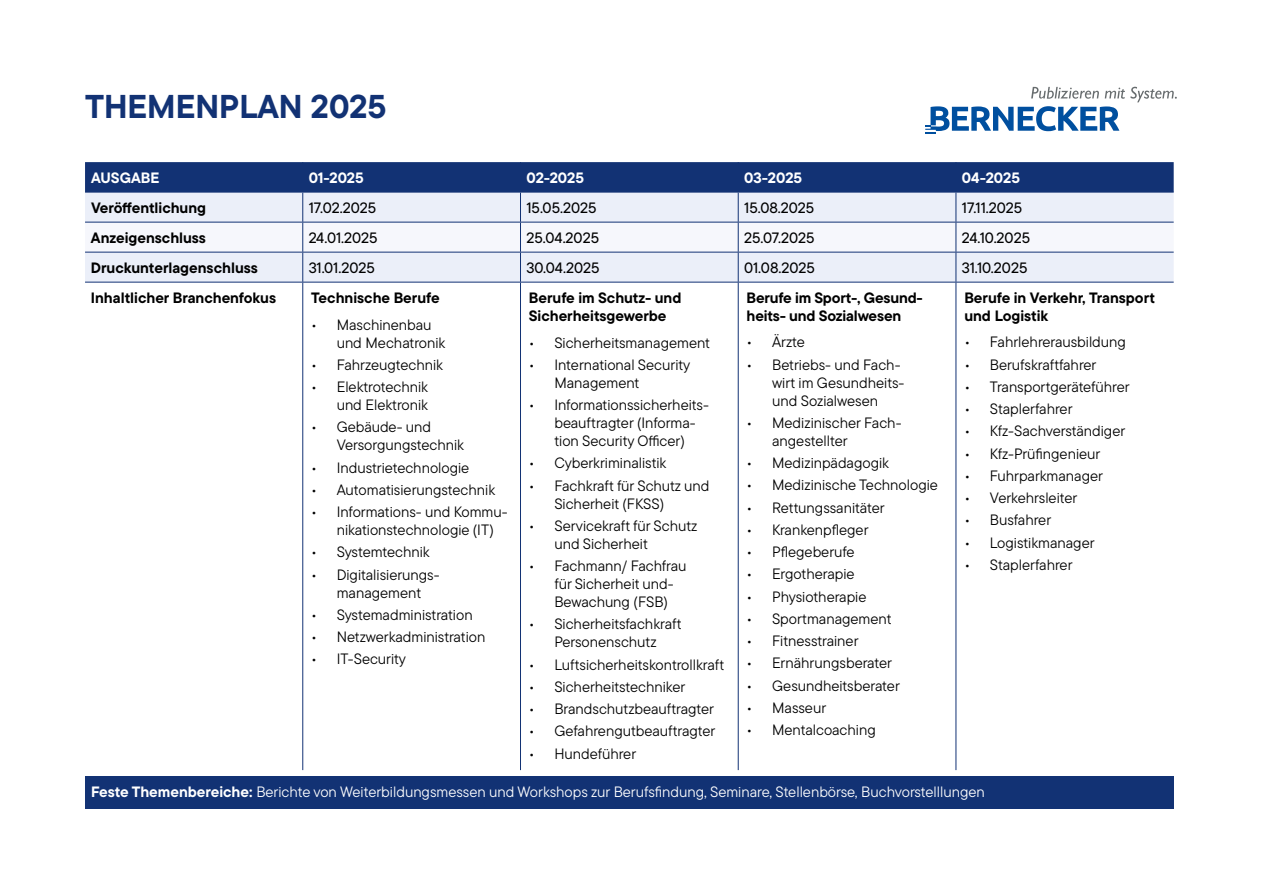
<style>
.page{position:relative;width:1263px;height:893px;background:#fff}
.page>*{position:absolute;margin:0;border:0;box-sizing:border-box;transform-origin:0 0}
.t1{font:700 33px "TT Commons Pro";color:#123274}
.t2{font:15px/18px "TT Commons Pro";color:#000}
.t3{font:700 15px/18px "TT Commons Pro";color:#000}
.t4{font:500 15px "TT Commons Pro";color:#000}
.t5{font:15px "TT Commons Pro";color:#fff}
.t6{font:700 15px "TT Commons Pro";color:#fff}
.s1{font-weight:700}
</style>
<div class="page">
<div style="left:85px;top:162px;width:1089px;height:30px;background:#123274"></div>
<div style="left:85px;top:193px;width:1089px;height:89px;background:#ebeff9"></div>
<div style="left:85px;top:223px;width:1089px;height:29px;background:#f6f7fc"></div>
<hr style="left:302px;top:162px;width:1px;height:30px;background:#123274">
<hr style="left:520px;top:162px;width:1px;height:30px;background:#123274">
<hr style="left:738px;top:162px;width:1px;height:30px;background:#123274">
<hr style="left:955px;top:162px;width:1px;height:30px;background:#123274">
<hr style="left:85px;top:192px;width:218px;height:1px;background:#123274">
<hr style="left:303px;top:192px;width:217px;height:1px;background:#123274">
<hr style="left:302px;top:192px;width:1px;height:30px;background:#123274">
<hr style="left:520px;top:192px;width:218px;height:1px;background:#123274">
<hr style="left:520px;top:192px;width:1px;height:30px;background:#123274">
<hr style="left:738px;top:192px;width:218px;height:1px;background:#123274">
<hr style="left:738px;top:192px;width:1px;height:30px;background:#123274">
<hr style="left:956px;top:192px;width:218px;height:1px;background:#123274">
<hr style="left:955px;top:192px;width:1px;height:30px;background:#123274">
<hr style="left:85px;top:222px;width:218px;height:1px;background:#123274">
<hr style="left:303px;top:222px;width:217px;height:1px;background:#123274">
<hr style="left:302px;top:222px;width:1px;height:30px;background:#123274">
<hr style="left:520px;top:222px;width:218px;height:1px;background:#123274">
<hr style="left:520px;top:222px;width:1px;height:30px;background:#123274">
<hr style="left:738px;top:222px;width:218px;height:1px;background:#123274">
<hr style="left:738px;top:222px;width:1px;height:30px;background:#123274">
<hr style="left:956px;top:222px;width:218px;height:1px;background:#123274">
<hr style="left:955px;top:222px;width:1px;height:30px;background:#123274">
<hr style="left:85px;top:252px;width:218px;height:1px;background:#123274">
<hr style="left:303px;top:252px;width:217px;height:1px;background:#123274">
<hr style="left:302px;top:252px;width:1px;height:30px;background:#123274">
<hr style="left:520px;top:252px;width:218px;height:1px;background:#123274">
<hr style="left:520px;top:252px;width:1px;height:30px;background:#123274">
<hr style="left:738px;top:252px;width:218px;height:1px;background:#123274">
<hr style="left:738px;top:252px;width:1px;height:30px;background:#123274">
<hr style="left:956px;top:252px;width:218px;height:1px;background:#123274">
<hr style="left:955px;top:252px;width:1px;height:30px;background:#123274">
<hr style="left:85px;top:282px;width:218px;height:1px;background:#123274">
<hr style="left:303px;top:282px;width:217px;height:1px;background:#123274">
<hr style="left:302px;top:282px;width:1px;height:488px;background:#123274">
<hr style="left:520px;top:282px;width:218px;height:1px;background:#123274">
<hr style="left:520px;top:282px;width:1px;height:488px;background:#123274">
<hr style="left:738px;top:282px;width:218px;height:1px;background:#123274">
<hr style="left:738px;top:282px;width:1px;height:488px;background:#123274">
<hr style="left:956px;top:282px;width:218px;height:1px;background:#123274">
<hr style="left:955px;top:282px;width:1px;height:488px;background:#123274">
<div style="left:85px;top:776px;width:1089px;height:33px;background:#123274"></div>
<svg style="left:925px;top:87px;width:252px;height:46px"></svg>
<h1 class="t1" style="left:85px;top:81px;width:303px">THEMENPLAN 2025</h1>
<p class="t6" style="left:91px;top:166px;width:70px">AUSGABE</p>
<p class="t6" style="left:309px;top:166px;width:57px">01-2025</p>
<p class="t6" style="left:526px;top:166px;width:59px">02-2025</p>
<p class="t6" style="left:744px;top:166px;width:59px">03-2025</p>
<p class="t6" style="left:962px;top:166px;width:60px">04-2025</p>
<p class="t3" style="left:91px;top:199px;width:117px">Veröffentlichung</p>
<p class="t4" style="left:309px;top:197px;width:69px">17.02.2025</p>
<p class="t4" style="left:526px;top:197px;width:72px">15.05.2025</p>
<p class="t4" style="left:744px;top:197px;width:72px">15.08.2025</p>
<p class="t4" style="left:962px;top:197px;width:62px">17.11.2025</p>
<p class="t3" style="left:91px;top:229px;width:116px">Anzeigenschluss</p>
<p class="t4" style="left:309px;top:227px;width:70px">24.01.2025</p>
<p class="t4" style="left:526px;top:227px;width:74px">25.04.2025</p>
<p class="t4" style="left:744px;top:227px;width:72px">25.07.2025</p>
<p class="t4" style="left:962px;top:227px;width:70px">24.10.2025</p>
<p class="t3" style="left:91px;top:259px;width:168px">Druckunterlagenschluss</p>
<p class="t4" style="left:309px;top:257px;width:68px">31.01.2025</p>
<p class="t4" style="left:526px;top:257px;width:75px">30.04.2025</p>
<p class="t4" style="left:744px;top:257px;width:72px">01.08.2025</p>
<p class="t4" style="left:962px;top:257px;width:67px">31.10.2025</p>
<p class="t3" style="left:91px;top:289px;width:187px">Inhaltlicher Branchenfokus</p>
<p class="t3" style="left:311px;top:289px;width:130px">Technische Berufe</p>
<p class="t2" style="left:337px;top:315px;width:110px;text-indent:-26px">• Maschinenbau und Mechatronik</p>
<p class="t2" style="left:311px;top:356px;width:133px">• Fahrzeugtechnik</p>
<p class="t2" style="left:311px;top:378px;width:118px;text-align:right">• Elektrotechnik und Elektronik</p>
<p class="t2" style="left:337px;top:418px;width:129px;text-indent:-26px">• Gebäude- und<br>Versorgungstechnik</p>
<p class="t2" style="left:311px;top:458px;width:160px">• Industrietechnologie</p>
<p class="t2" style="left:311px;top:481px;width:186px">• Automatisierungstechnik</p>
<p class="t2" style="left:337px;top:503px;width:172px;text-indent:-26px">• Informations- und Kommu&shy;nikationstechnologie (IT)</p>
<p class="t2" style="left:311px;top:543px;width:120px">• Systemtechnik</p>
<p class="t2" style="left:311px;top:565px;width:130px;text-align:center">• Digitalisierungs&shy;management</p>
<p class="t2" style="left:311px;top:606px;width:163px">• Systemadministration</p>
<p class="t2" style="left:311px;top:628px;width:176px">• Netzwerkadministration</p>
<p class="t2" style="left:311px;top:650px;width:96px">• IT-Security</p>
<p class="t3" style="left:964px;top:288px;width:192px">Berufe in Verkehr, Transport und Logistik</p>
<p class="t2" style="left:964px;top:333px;width:163px">• Fahrlehrerausbildung</p>
<p class="t2" style="left:964px;top:355px;width:134px">• Berufskraftfahrer</p>
<p class="t2" style="left:964px;top:378px;width:167px">• Transportgeräteführer</p>
<p class="t2" style="left:964px;top:400px;width:110px">• Staplerfahrer</p>
<p class="t2" style="left:964px;top:422px;width:162px">• Kfz-Sachverständiger</p>
<p class="t2" style="left:964px;top:444px;width:137px">• Kfz-Prüfingenieur</p>
<p class="t2" style="left:964px;top:467px;width:140px">• Fuhrparkmanager</p>
<p class="t2" style="left:964px;top:489px;width:114px">• Verkehrsleiter</p>
<p class="t2" style="left:964px;top:511px;width:88px">• Busfahrer</p>
<p class="t2" style="left:964px;top:533px;width:132px">• Logistikmanager</p>
<p class="t2" style="left:964px;top:556px;width:110px">• Staplerfahrer</p>
<p class="t3" style="left:747px;top:289px;width:178px">Berufe im Sport-, Gesund&shy;heits- und Sozialwesen</p>
<p class="t2" style="left:747px;top:333px;width:60px">• Ärzte</p>
<p class="t2" style="left:772px;top:355px;width:134px;text-indent:-26px">• Betriebs- und Fach&shy;wirt im Gesundheits&shy;und Sozialwesen</p>
<p class="t2" style="left:772px;top:414px;width:131px;text-indent:-26px">• Medizinischer Fach&shy;angestellter</p>
<p class="t2" style="left:747px;top:454px;width:144px">• Medizinpädagogik</p>
<p class="t2" style="left:747px;top:476px;width:193px">• Medizinische Technologie</p>
<p class="t2" style="left:747px;top:498px;width:140px">• Rettungssanitäter</p>
<p class="t2" style="left:747px;top:521px;width:123px">• Krankenpfleger</p>
<p class="t2" style="left:747px;top:543px;width:110px">• Pflegeberufe</p>
<p class="t2" style="left:747px;top:565px;width:109px">• Ergotherapie</p>
<p class="t2" style="left:747px;top:587px;width:121px">• Physiotherapie</p>
<p class="t2" style="left:747px;top:610px;width:146px">• Sportmanagement</p>
<p class="t2" style="left:747px;top:632px;width:113px">• Fitnesstrainer</p>
<p class="t2" style="left:747px;top:654px;width:147px">• Ernährungsberater</p>
<p class="t2" style="left:747px;top:676px;width:155px">• Gesundheitsberater</p>
<p class="t2" style="left:747px;top:699px;width:81px">• Masseur</p>
<p class="t2" style="left:747px;top:721px;width:131px">• Mentalcoaching</p>
<p class="t3" style="left:529px;top:289px;width:154px">Berufe im Schutz- und<br>Sicherheitsgewerbe</p>
<p class="t2" style="left:529px;top:333px;width:183px">• Sicherheitsmanagement</p>
<p class="t2" style="left:554px;top:356px;width:137px;text-indent:-26px">• International Security<br>Management</p>
<p class="t2" style="left:554px;top:396px;width:156px;text-indent:-26px">• Informationssicherheits&shy;beauftragter (Informa&shy;tion Security Officer)</p>
<p class="t2" style="left:529px;top:454px;width:139px">• Cyberkriminalistik</p>
<p class="t2" style="left:554px;top:476px;width:157px;text-indent:-26px">• Fachkraft für Schutz und<br>Sicherheit (FKSS)</p>
<p class="t2" style="left:554px;top:516px;width:145px;text-indent:-26px">• Servicekraft für Schutz und Sicherheit</p>
<p class="t2" style="left:554px;top:557px;width:133px;text-indent:-26px">• Fachmann/ Fachfrau für Sicherheit und-<br>Bewachung (FSB)</p>
<p class="t2" style="left:529px;top:615px;width:154px;text-align:center">• Sicherheitsfachkraft<br>Personenschutz</p>
<p class="t2" style="left:529px;top:655px;width:197px">• Luftsicherheitskontrollkraft</p>
<p class="t2" style="left:529px;top:677px;width:158px">• Sicherheitstechniker</p>
<p class="t2" style="left:529px;top:700px;width:187px">• Brandschutzbeauftragter</p>
<p class="t2" style="left:529px;top:722px;width:188px">• Gefahrengutbeauftragter</p>
<p class="t2" style="left:529px;top:744px;width:109px">• Hundeführer</p>
<p class="t5" style="left:91px;top:781px;width:895px"><span class="s1">Feste Themenbereiche:</span> Berichte von Weiterbildungsmessen und Workshops zur Berufsfindung, Seminare, Stellenbörse, Buchvorstelllungen</p>
</div>
